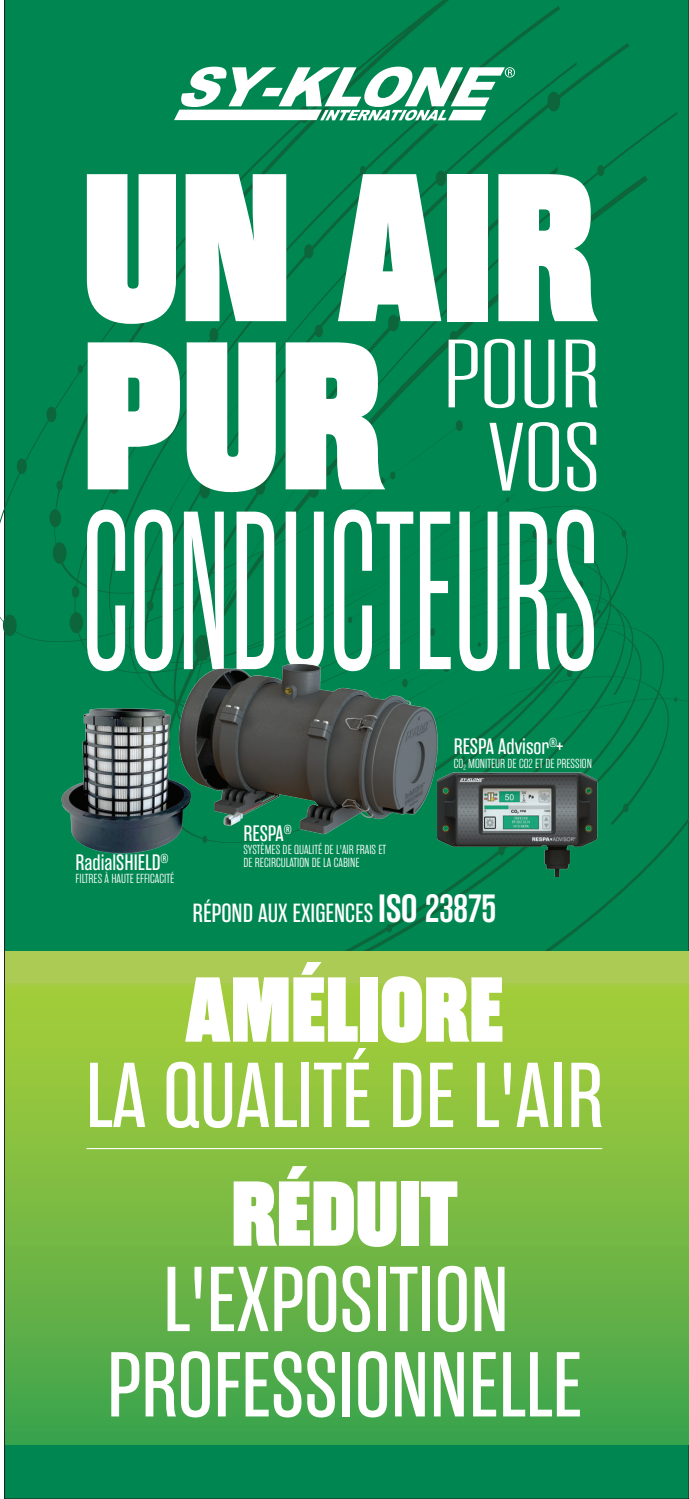
<style>
.page{position:relative;width:689px;height:1499px;background:#fff}
.page>*{position:absolute;margin:0;border:0;box-sizing:border-box;transform-origin:0 0}
.t1{font:225px "Rama Gothic M";color:#fff;scale:.75 1}
.t2{font:800 209.92px "Rama Gothic E";color:#fff}
.t3{font:300 96.75px/83.2px "Rama Gothic M";color:#fff;text-align:right;scale:1.5 1}
.t4{font:91.8px/85.3px "Rama Gothic E";color:#fff;text-align:center}
.t5{font:800 91.8px "Rama Gothic E";color:#fff}
.t6{font:26.32px "Rama Gothic E";color:#fff}
.t7{font:22.28px "Rama Gothic E";color:#fff}
.t8{font:300 13.05px/13px "Rama Gothic E";color:#fff}
.s1{font-family:"Rama Gothic E";font-weight:800;font-size:209.92px}
.s2{font-weight:600;font-size:39.38px}
</style>
<div class="page">
<div style="left:4px;top:1002px;width:684px;height:496px;background:#008751"></div>
<div style="left:0;top:0;width:688px;height:1002px;background:#008751"></div>
<div style="left:293px;top:419px;width:170px;height:150px;background:#008751"></div>
<div style="left:347px;top:588px;width:126px;height:100px;background:#008751"></div>
<svg style="left:6px;top:951px;width:682px;height:493px;background:#79ba43"></svg>
<hr style="left:87px;top:1148px;width:514px;height:1px;background:#fff">
<img style="left:174px;top:658px;width:272px;height:180px">
<img style="left:58px;top:699px;width:138px;height:162px">
<img style="left:431px;top:768px;width:172px;height:108px">
<svg style="left:174px;top:67px;width:341px;height:53px"></svg>
<h2 class="t2" style="left:82px;top:127px;width:515px">UN AIR</h2>
<h3 class="t3" style="left:82px;top:334px;width:347px"><span class="s1">PUR</span> POUR<br>VOS</h3>
<h1 class="t1" style="left:82px;top:481px;width:689px">CONDUCTEURS</h1>
<h3 class="t7" style="left:453px;top:734px;width:112px">RESPA Advisor<sup>®</sup>+</h3>
<p class="t8" style="left:453px;top:757px;width:140px">CO<sub>2</sub> MONITEUR DE CO2 ET DE PRESSION</p>
<h3 class="t7" style="left:76px;top:850px;width:95px">RadialSHIELD<sup>®</sup></h3>
<p class="t8" style="left:76px;top:872px;width:100px">FILTRES À HAUTE EFFICACITÉ</p>
<h3 class="t7" style="left:243px;top:821px;width:50px">RESPA<sup>®</sup></h3>
<p class="t8" style="left:243px;top:843px;width:144px">SYSTÈMES DE QUALITÉ DE L'AIR FRAIS ET<br>DE RECIRCULATION DE LA CABINE</p>
<h3 class="t6" style="left:192px;top:899px;width:305px">RÉPOND AUX EXIGENCES <span class="s2">ISO 23875</span></h3>
<h3 class="t5" style="left:185px;top:957px;width:320px">AMÉLIORE</h3>
<h3 class="t4" style="left:85px;top:1054px;width:519px">LA QUALITÉ DE L'AIR</h3>
<h3 class="t5" style="left:231px;top:1161px;width:228px">RÉDUIT</h3>
<h3 class="t4" style="left:107px;top:1258px;width:477px">L'EXPOSITION<br>PROFESSIONNELLE</h3>
</div>
